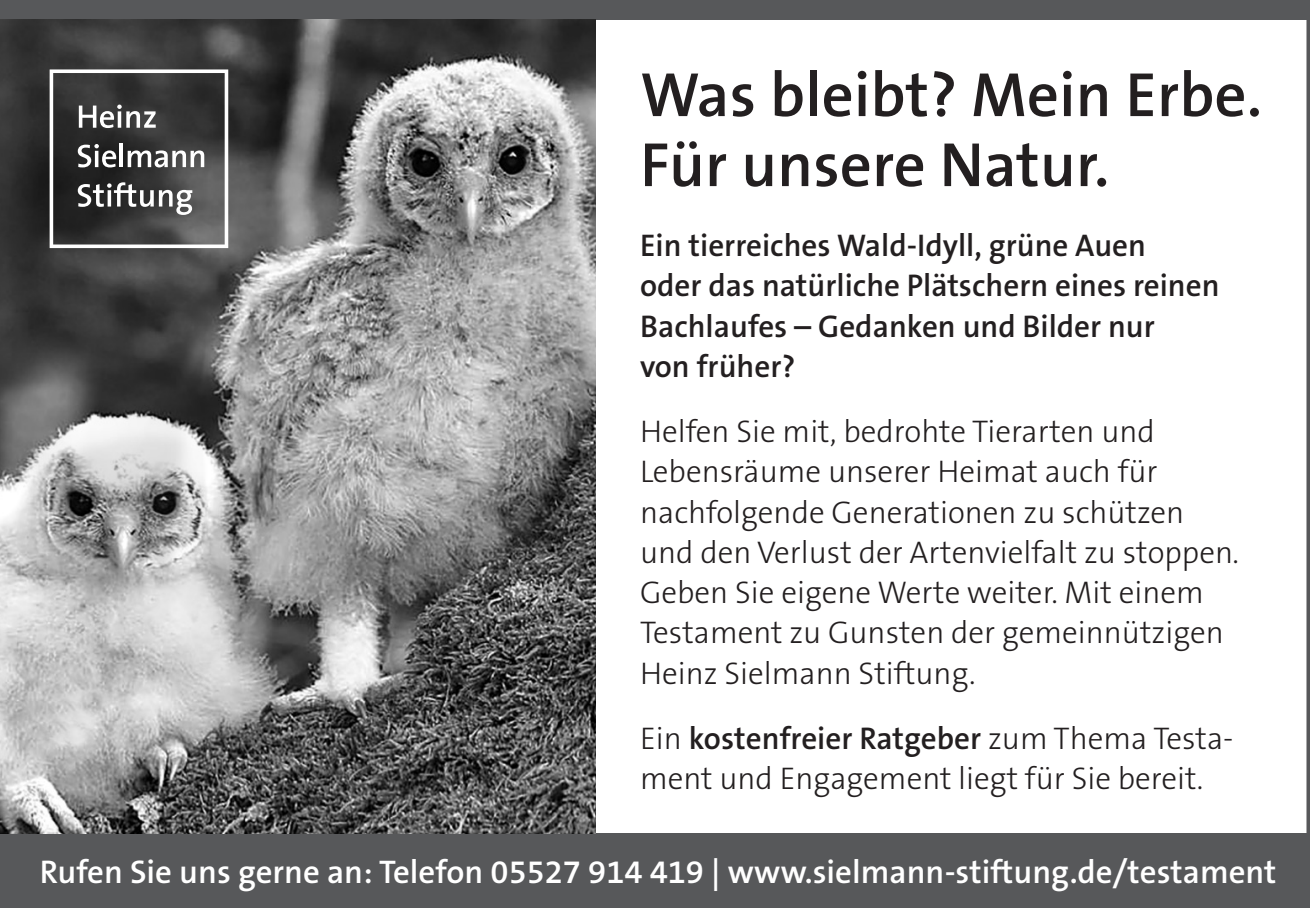
<style>
.page{position:relative;width:1310px;height:908px;background:#fff}
.page>*{position:absolute;margin:0;border:0;box-sizing:border-box;transform-origin:0 0}
.t1{font:600 63px/70px "The Sans B W6";color:#231f20}
.t2{font:600 32.9px "The Sans B W6";color:#fff}
.t3{font:300 31.5px/40.2px "The Sans B W3";color:#231f20}
.t4{font:600 31.5px/40.2px "The Sans B W6";color:#231f20}
.s1{font-family:"The Sans B W3";font-weight:300}
</style>
<div class="page">
<div style="left:0;top:0;width:1310px;height:20px;background:#57585a"></div>
<div style="left:0;top:833px;width:1310px;height:75px;background:#57585a"></div>
<img style="left:0;top:20px;width:595px;height:813px">
<svg style="left:50px;top:69px;width:178px;height:179px;background:#575757"></svg>
<h1 class="t1" style="left:640px;top:60px;width:623px">Was bleibt? Mein Erbe.<br>Für unsere Natur.</h1>
<p class="t4" style="left:640px;top:226px;width:581px">Ein tierreiches Wald-Idyll, grüne Auen<br>oder das natürliche Plätschern eines reinen Bachlaufes – Gedanken und Bilder nur<br>von früher?</p>
<p class="t3" style="left:640px;top:411px;width:600px">Helfen Sie mit, bedrohte Tierarten und Lebensräume unserer Heimat auch für nachfolgende Generationen zu schützen und den Verlust der Artenvielfalt zu stoppen.<br>Geben Sie eigene Werte weiter. Mit einem Testament zu Gunsten der gemeinnützigen Heinz Sielmann Stiftung.</p>
<p class="t4" style="left:640px;top:718px;width:595px"><span class="s1">Ein</span> kostenfreier Ratgeber <span class="s1">zum Thema Testa-</span></p>
<p class="t3" style="left:640px;top:758px;width:565px">ment und Engagement liegt für Sie bereit.</p>
<p class="t2" style="left:40px;top:850px;width:1238px">Rufen Sie uns gerne an: Telefon 05527 914 419 | www.sielmann-stiftung.de/testament</p>
</div>
